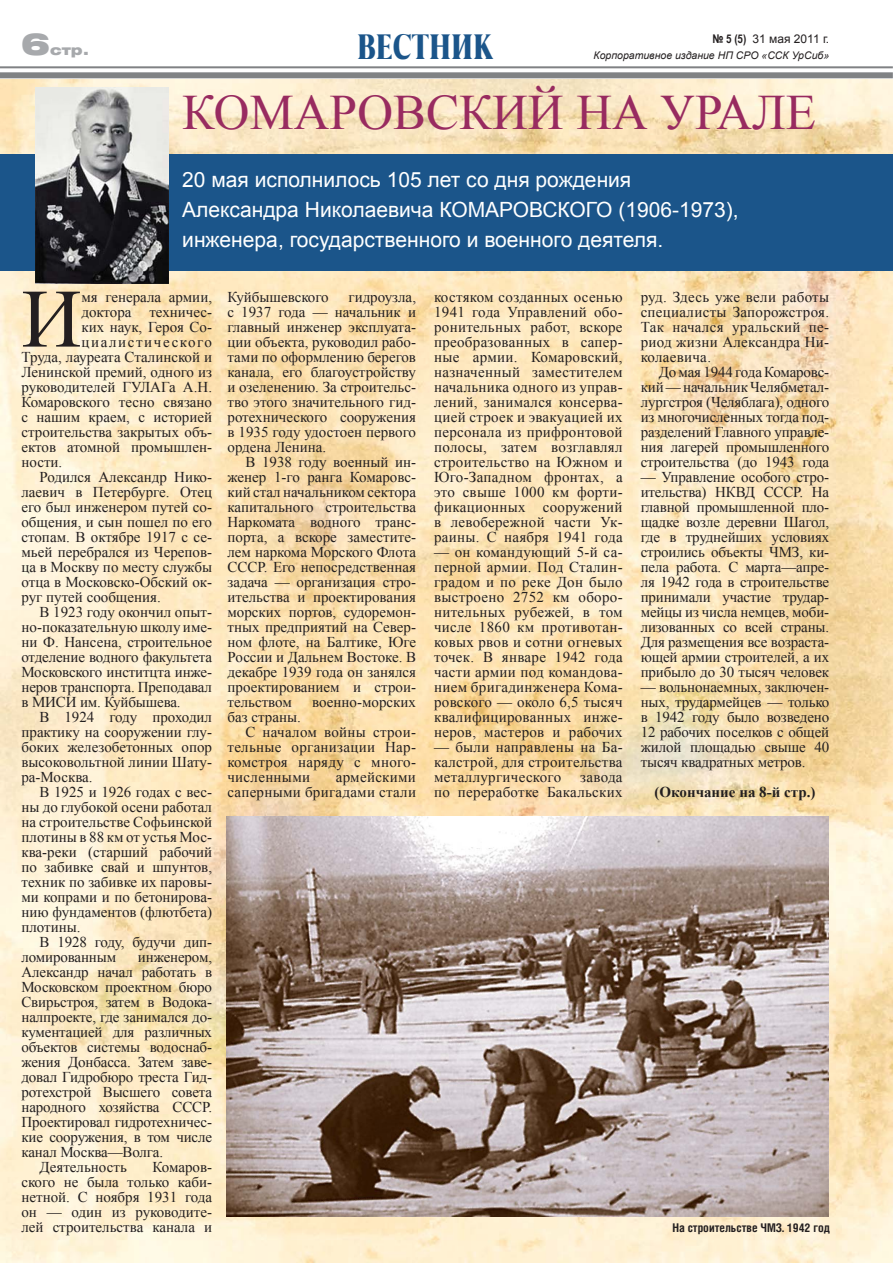
<style>
.page{position:relative;width:893px;height:1263px;background:#fff}
.page>*{position:absolute;margin:0;border:0;box-sizing:border-box;transform-origin:0 0}
.t1{font:82.95px "Times New Roman";color:#231f20}
.t2{font:49.5px "Times New Roman";color:#982b60}
.t3{font:30px "Troover Roman";color:#1b558a}
.t4{font:900 30px "Helios Ext";color:#a7a9ac}
.t5{font:21px/30px "Arial";color:#fff}
.t6{font:15px/15px "Times New Roman";color:#231f20;text-align:justify}
.t7{font:15px/15px "Times New Roman";letter-spacing:.02em;color:#231f20;text-align:right}
.t8{font:700 15px "Times New Roman";color:#231f20}
.t9{font:15px "Times New Roman";letter-spacing:.11em;color:#231f20}
.t10{font:900 13.5px "Helios Ext";color:#a7a9ac}
.t11{font:700 12px "Helios Cond";color:#231f20}
.t12{font:12px "Arial";color:#231f20}
.t13{font:italic 10.5px "Arial";color:#231f20}
.s1{font-family:"Arial Narrow";font-weight:700}
</style>
<div class="page">
<hr style="left:0;top:66px;width:893px;height:2px;background:#808284">
<div style="left:0;top:72px;width:893px;height:6px;background:#808284"></div>
<img style="left:1px;top:80px;width:892px;height:1183px">
<div style="left:0;top:154px;width:892px;height:117px;background:#1b558a"></div>
<img style="left:227px;top:816px;width:601px;height:401px">
<img style="left:36px;top:87px;width:132px;height:197px">
<h3 class="t4" style="left:21px;top:33px;width:30px">6</h3>
<p class="t10" style="left:50px;top:45px;width:41px">стр.</p>
<h3 class="t3" style="left:357px;top:33px;width:138px">ВЕСТНИК</h3>
<p class="t12" style="left:712px;top:32px;width:118px"><span class="s1">№ 5 (5)</span> 31 мая 2011 г.</p>
<p class="t13" style="left:593px;top:49px;width:237px">Корпоративное издание НП СРО «ССК УрСиб»</p>
<h2 class="t2" style="left:182px;top:85px;width:635px">КОМАРОВСКИЙ НА УРАЛЕ</h2>
<h3 class="t5" style="left:182px;top:165px;width:558px">20 мая исполнилось 105 лет со дня рождения<br>Александра Николаевича КОМАРОВСКОГО (1906-1973), инженера, государственного и военного деятеля.</h3>
<h1 class="t1" style="left:21px;top:273px;width:61px">И</h1>
<p class="t6" style="left:81px;top:289px;width:132px">мя генерала армии,</p>
<p class="t6" style="left:81px;top:304px;width:132px">доктора техничес-</p>
<p class="t6" style="left:81px;top:319px;width:132px">ких наук, Героя Со-</p>
<p class="t9" style="left:81px;top:333px;width:132px">циалистического</p>
<p class="t6" style="left:21px;top:349px;width:192px">Труда, лауреата Сталинской и</p>
<p class="t6" style="left:21px;top:364px;width:192px">Ленинской премий, одного из</p>
<p class="t6" style="left:21px;top:379px;width:192px">руководителей ГУЛАГа А.Н.</p>
<p class="t6" style="left:21px;top:394px;width:192px">Комаровского тесно связано</p>
<p class="t6" style="left:21px;top:409px;width:192px">с нашим краем, с историей</p>
<p class="t6" style="left:21px;top:424px;width:192px">строительства закрытых объ-</p>
<p class="t6" style="left:21px;top:439px;width:192px">ектов атомной промышлен-</p>
<p class="t6" style="left:21px;top:454px;width:42px">ности.</p>
<p class="t6" style="left:39px;top:469px;width:174px">Родился Александр Нико-</p>
<p class="t6" style="left:21px;top:484px;width:192px">лаевич в Петербурге. Отец</p>
<p class="t6" style="left:21px;top:499px;width:192px">его был инженером путей со-</p>
<p class="t6" style="left:21px;top:514px;width:192px">общения, и сын пошел по его</p>
<p class="t6" style="left:21px;top:529px;width:192px">стопам. В октябре 1917 с се-</p>
<p class="t6" style="left:21px;top:544px;width:192px">мьей перебрался из Черепов-</p>
<p class="t6" style="left:21px;top:559px;width:192px">ца в Москву по месту службы</p>
<p class="t6" style="left:21px;top:574px;width:192px">отца в Московско-Обский ок-</p>
<p class="t6" style="left:21px;top:589px;width:141px">руг путей сообщения.</p>
<p class="t6" style="left:39px;top:604px;width:174px">В 1923 году окончил опыт-</p>
<p class="t6" style="left:21px;top:619px;width:192px">но-показательную школу име-</p>
<p class="t6" style="left:21px;top:634px;width:192px">ни Ф. Нансена, строительное</p>
<p class="t6" style="left:21px;top:649px;width:192px">отделение водного факультета</p>
<p class="t6" style="left:21px;top:664px;width:192px">Московского инститцта инже-</p>
<p class="t6" style="left:21px;top:679px;width:192px">неров транспорта. Преподавал</p>
<p class="t6" style="left:21px;top:694px;width:161px">в МИСИ им. Куйбышева.</p>
<p class="t6" style="left:39px;top:709px;width:174px">В 1924 году проходил</p>
<p class="t6" style="left:21px;top:724px;width:192px">практику на сооружении глу-</p>
<p class="t6" style="left:21px;top:739px;width:192px">боких железобетонных опор</p>
<p class="t6" style="left:21px;top:754px;width:192px">высоковольтной линии Шату-</p>
<p class="t6" style="left:21px;top:769px;width:73px">ра-Москва.</p>
<p class="t6" style="left:39px;top:784px;width:174px">В 1925 и 1926 годах с вес-</p>
<p class="t6" style="left:21px;top:799px;width:192px">ны до глубокой осени работал</p>
<p class="t6" style="left:21px;top:814px;width:192px">на строительстве Софьинской</p>
<p class="t6" style="left:21px;top:829px;width:192px">плотины в 88 км от устья Мос-</p>
<p class="t6" style="left:21px;top:844px;width:192px">ква-реки (старший рабочий</p>
<p class="t6" style="left:21px;top:859px;width:192px">по забивке свай и шпунтов,</p>
<p class="t6" style="left:21px;top:874px;width:192px">техник по забивке их паровы-</p>
<p class="t6" style="left:21px;top:889px;width:192px">ми копрами и по бетонирова-</p>
<p class="t6" style="left:21px;top:904px;width:192px">нию фундаментов (флютбета)</p>
<p class="t6" style="left:21px;top:919px;width:61px">плотины.</p>
<p class="t6" style="left:39px;top:934px;width:174px">В 1928 году, будучи дип-</p>
<p class="t6" style="left:21px;top:949px;width:96px">ломированным</p>
<p class="t6" style="left:138px;top:949px;width:76px">инженером,</p>
<p class="t6" style="left:21px;top:964px;width:192px">Александр начал работать в</p>
<p class="t6" style="left:21px;top:979px;width:192px">Московском проектном бюро</p>
<p class="t6" style="left:21px;top:994px;width:192px">Свирьстроя, затем в Водока-</p>
<p class="t6" style="left:21px;top:1009px;width:192px">налпроекте, где занимался до-</p>
<p class="t6" style="left:21px;top:1024px;width:192px">кументацией для различных</p>
<p class="t6" style="left:21px;top:1039px;width:192px">объектов системы водоснаб-</p>
<p class="t6" style="left:21px;top:1054px;width:192px">жения Донбасса. Затем заве-</p>
<p class="t6" style="left:21px;top:1069px;width:192px">довал Гидробюро треста Гид-</p>
<p class="t6" style="left:21px;top:1084px;width:192px">ротехстрой Высшего совета</p>
<p class="t6" style="left:21px;top:1099px;width:192px">народного хозяйства СССР.</p>
<p class="t6" style="left:21px;top:1114px;width:192px">Проектировал гидротехничес-</p>
<p class="t6" style="left:21px;top:1129px;width:192px">кие сооружения, в том числе</p>
<p class="t6" style="left:21px;top:1144px;width:143px">канал Москва—Волга.</p>
<p class="t6" style="left:39px;top:1159px;width:89px">Деятельность</p>
<p class="t6" style="left:21px;top:1159px;width:192px;text-indent:131px">Комаров&shy;ского не была только каби&shy;нетной. С ноября 1931 года он — один из руководите&shy;лей строительства канала и</p>
<p class="t6" style="left:227px;top:289px;width:103px">Куйбышевского</p>
<p class="t6" style="left:227px;top:289px;width:190px;text-indent:121px">гидроузла, с 1937 года — начальник и главный инженер эксплуата&shy;ции объекта, руководил рабо&shy;тами по оформлению берегов канала, его благоустройству и озеленению. За строительс&shy;тво этого значительного гид&shy;ротехнического сооружения в 1935 году удостоен первого ордена Ленина.</p>
<p class="t6" style="left:227px;top:454px;width:190px;text-indent:18px">В 1938 году военный ин&shy;женер 1-го ранга Комаровс&shy;кий стал начальником сектора капитального строительства Наркомата водного транс&shy;порта, а вскоре заместите&shy;лем наркома Морского Флота СССР. Его непосредственная задача — организация стро&shy;ительства и проектирования морских портов, судоремон&shy;тных предприятий на Север&shy;ном флоте, на Балтике, Юге России и Дальнем Востоке. В декабре 1939 года он занялся проектированием и строи&shy;тельством</p>
<p class="t6" style="left:312px;top:694px;width:105px">военно-морских</p>
<p class="t6" style="left:227px;top:709px;width:75px">баз страны.</p>
<p class="t7" style="left:245px;top:724px;width:172px">С началом войны строи-</p>
<p class="t7" style="left:227px;top:739px;width:190px">тельные организации Нар-</p>
<p class="t7" style="left:227px;top:754px;width:190px">комстроя наряду с много-</p>
<p class="t7" style="left:227px;top:769px;width:84px">численными</p>
<p class="t7" style="left:227px;top:769px;width:190px">армейскими<br>саперными бригадами стали</p>
<p class="t6" style="left:434px;top:289px;width:190px">костяком созданных осенью 1941 года Управлений обо&shy;ронительных работ, вскоре преобразованных в сапер&shy;ные армии. Комаровский, назначенный заместителем начальника одного из управ&shy;лений, занимался консерва&shy;цией строек и эвакуацией их персонала из прифронтовой полосы, затем возглавлял строительство на Южном и Юго-Западном фронтах, а это свыше 1000 км форти&shy;фикационных сооружений в левобережной части Ук&shy;раины. С наября 1941 года</p>
<p class="t6" style="left:434px;top:544px;width:190px">— он командующий 5-й са&shy;перной армии. Под Сталин&shy;градом и по реке Дон было выстроено 2752 км оборо&shy;нительных рубежей, в том числе 1860 км противотан&shy;ковых рвов и сотни огневых точек. В январе 1942 года части армии под командова&shy;нием бригадинженера Кома&shy;ровского — около 6,5 тысяч квалифицированных инже&shy;неров, мастеров и рабочих</p>
<p class="t6" style="left:434px;top:739px;width:190px">— были направлены на Ба&shy;калстрой, для строительства металлургического</p>
<p class="t7" style="left:434px;top:769px;width:190px">завода<br>по переработке Бакальских</p>
<p class="t6" style="left:641px;top:289px;width:190px">руд. Здесь уже вели работы специалисты Запорожстроя.<br>Так начался уральский пе&shy;риод жизни Александра Ни&shy;колаевича.</p>
<p class="t6" style="left:641px;top:364px;width:190px;text-indent:18px">До мая 1944 года Комаровс&shy;кий — начальник Челябметал&shy;лургстроя (Челяблага), одного из многочисленных тогда под&shy;разделений Главного управле&shy;ния лагерей промышленного строительства (до 1943 года</p>
<p class="t6" style="left:641px;top:469px;width:190px">— Управление особого стро&shy;ительства) НКВД СССР. На главной промышленной пло&shy;щадке возле деревни Шагол, где в труднейших условиях строились объекты ЧМЗ, ки&shy;пела работа. С марта—апре&shy;ля 1942 года в строительстве принимали участие трудар&shy;мейцы из числа немцев, моби&shy;лизованных со всей страны.<br>Для размещения все возраста&shy;ющей армии строителей, а их прибыло до 30 тысяч человек</p>
<p class="t6" style="left:641px;top:679px;width:190px">— вольнонаемных, заключен&shy;ных, трудармейцев — только в 1942 году было возведено 12 рабочих поселков с общей жилой площадью свыше 40 тысяч квадратных метров.</p>
<p class="t8" style="left:654px;top:783px;width:162px">(Окончание на 8-й стр.)</p>
<p class="t11" style="left:672px;top:1223px;width:159px">На строительстве ЧМЗ. 1942 год</p>
</div>
